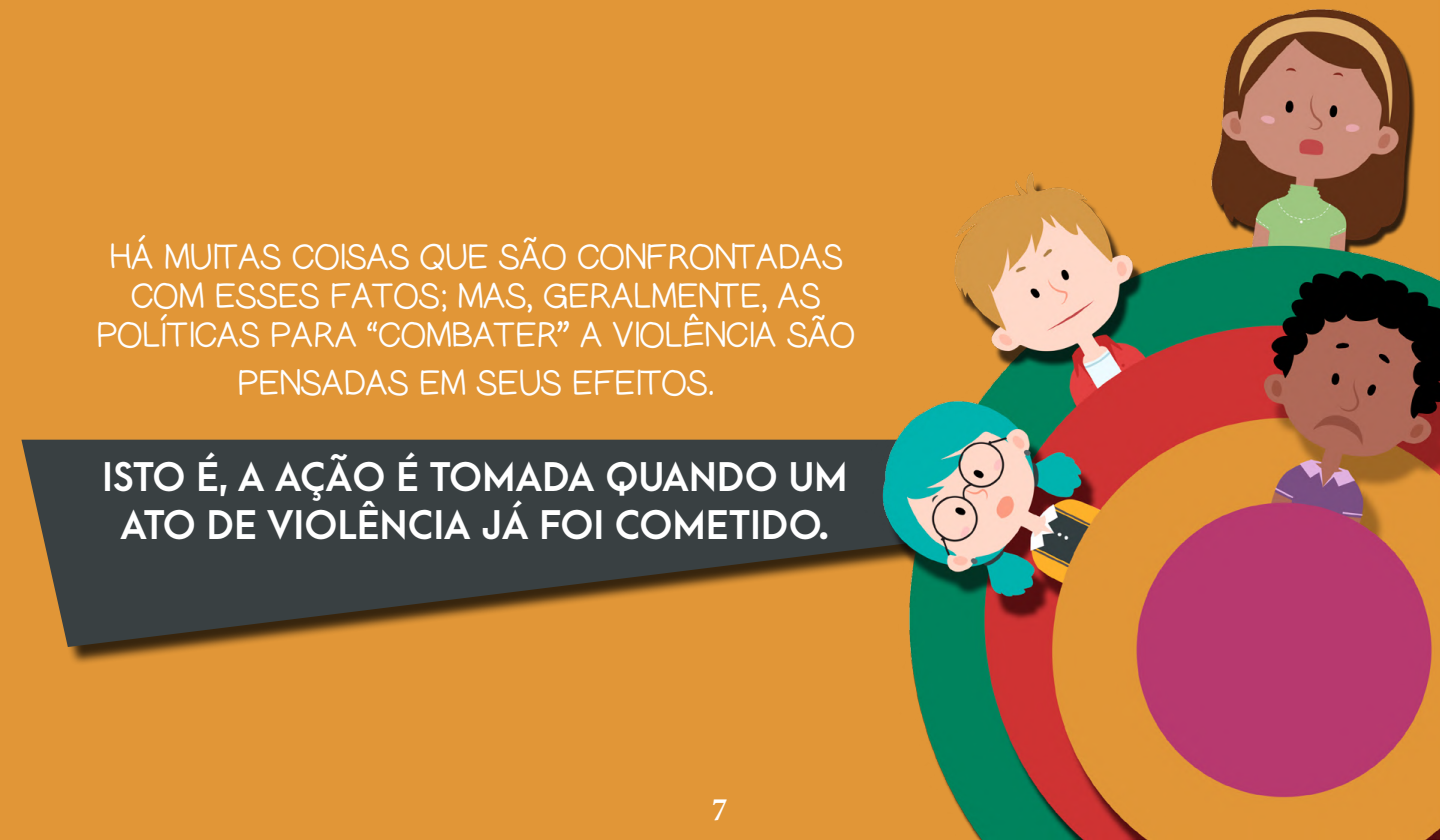
<style>
.page{position:relative;width:1440px;height:840px;background:#fff}
.page>*{position:absolute;margin:0;border:0;box-sizing:border-box;transform-origin:0 0}
.t1{font:700 37.5px/48px "Arca Majora 3";letter-spacing:.01em;color:#fff;text-align:center}
.t2{font:300 34.5px/39px "Gel Pen Upright";color:#fff;text-align:center}
.t3{font:700 condensed 33px "Minion Pro";color:#fff}
</style>
<div class="page">
<div style="left:0;top:0;width:855px;height:840px;background:#e19637"></div>
<div style="left:24px;top:441px;width:1087px;height:225px;background:#000;opacity:.75"></div>
<svg style="left:21px;top:440px;width:834px;height:207px;background:#5a4f3d"></svg>
<img style="left:855px;top:0;width:585px;height:840px">
<p class="t2" style="left:96px;top:237px;width:760px">HÁ MUITAS COISAS QUE SÃO CONFRONTADAS<br>COM ESSES FATOS; MAS, GERALMENTE, AS<br>POLÍTICAS PARA “COMBATER” A VIOLÊNCIA SÃO</p>
<p class="t2" style="left:237px;top:363px;width:478px">PENSADAS EM SEUS EFEITOS.</p>
<p class="t1" style="left:102px;top:449px;width:747px">ISTO É, A AÇÃO É TOMADA QUANDO UM<br>ATO DE VIOLÊNCIA JÁ FOI COMETIDO.</p>
<p class="t3" style="left:712px;top:777px;width:17px">8</p>
<p class="t3" style="left:712px;top:787px;width:17px">7</p>
</div>
